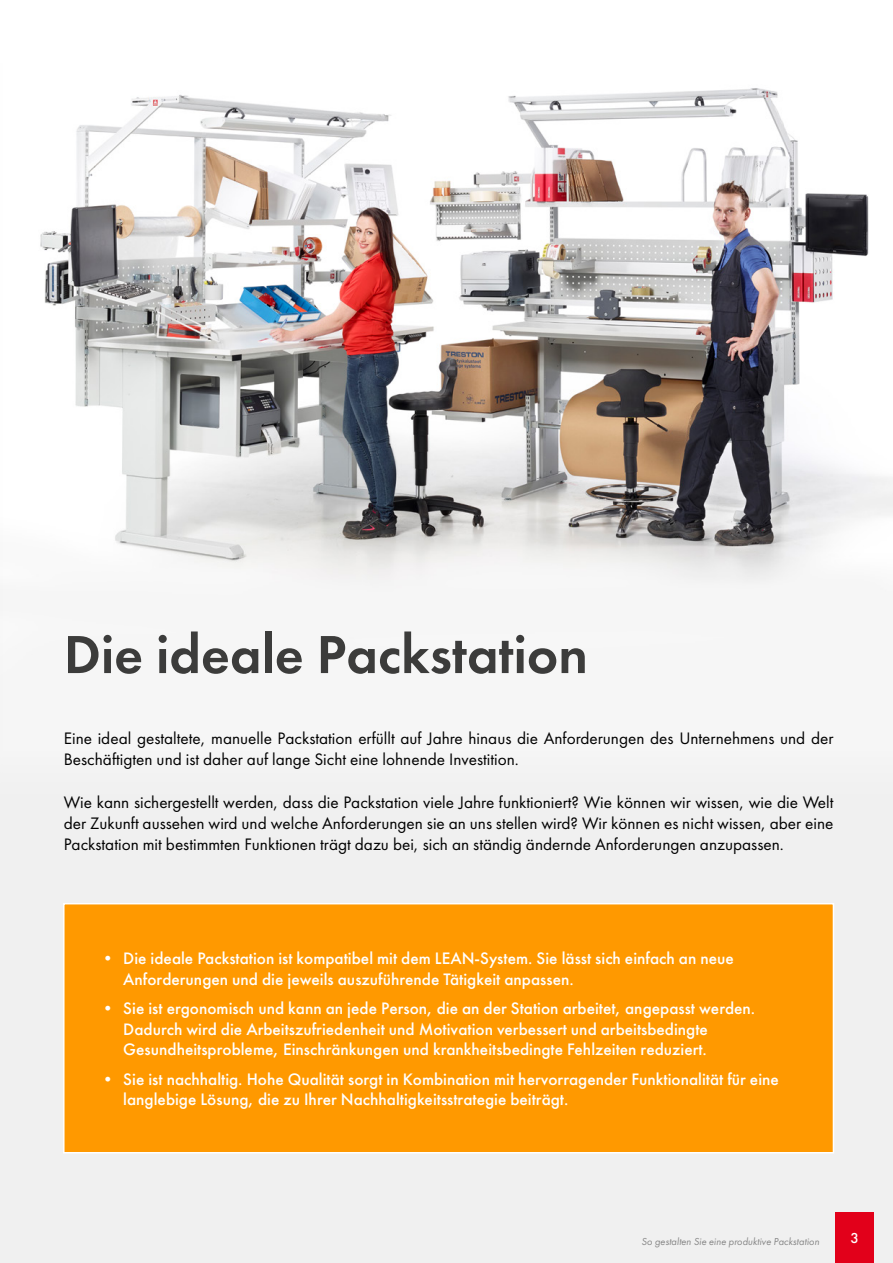
<style>
.page{position:relative;width:893px;height:1263px;background:#fff}
.page>*{position:absolute;margin:0;border:0;box-sizing:border-box;transform-origin:0 0}
.t1{font:55.5px "Futura Demi";color:#3c3c3b}
.t2{font:500 17.25px/20.7px "Futura";color:#fff}
.t3{font:17.25px/21px "Futura";color:#000}
.t4{font:500 15px "Futura";color:#fff}
.t5{font:italic 10.5px "Futura";color:#878787}
</style>
<div class="page">
<div style="left:1px;top:64px;width:892px;height:1199px;background:#f0f0f0"></div>
<img style="left:0;top:64px;width:893px;height:759px">
<div style="left:836px;top:1212px;width:38px;height:51px;background:#e2001a"></div>
<div style="left:63px;top:903px;width:771px;height:250px;background:#f90;border:2px solid #fff"></div>
<h1 class="t1" style="left:64px;top:620px;width:526px">Die ideale Packstation</h1>
<p class="t3" style="left:64px;top:728px;width:771px">Eine ideal gestaltete, manuelle Packstation erfüllt auf Jahre hinaus die Anforderungen des Unternehmens und der<br>Beschäftigten und ist daher auf lange Sicht eine lohnende Investition.</p>
<p class="t3" style="left:64px;top:791px;width:771px;text-align:justify">Wie kann sichergestellt werden, dass die Packstation viele Jahre funktioniert? Wie können wir wissen, wie die Welt der Zukunft aussehen wird und welche Anforderungen sie an uns stellen wird? Wir können es nicht wissen, aber eine Packstation mit bestimmten Funktionen trägt dazu bei, sich an ständig ändernde Anforderungen anzupassen.</p>
<p class="t2" style="left:123px;top:948px;width:612px;text-indent:-21px">• Die ideale Packstation ist kompatibel mit dem LEAN-System. Sie lässt sich einfach an neue<br>Anforderungen und die jeweils auszuführende Tätigkeit anpassen.</p>
<p class="t2" style="left:123px;top:998px;width:633px;text-indent:-21px">• Sie ist ergonomisch und kann an jede Person, die an der Station arbeitet, angepasst werden.<br>Dadurch wird die Arbeitszufriedenheit und Motivation verbessert und arbeitsbedingte<br>Gesundheitsprobleme, Einschränkungen und krankheitsbedingte Fehlzeiten reduziert.</p>
<p class="t2" style="left:123px;top:1069px;width:657px;text-indent:-21px">• Sie ist nachhaltig. Hohe Qualität sorgt in Kombination mit hervorragender Funktionalität für eine langlebige Lösung, die zu Ihrer Nachhaltigkeitsstrategie beiträgt.</p>
<p class="t5" style="left:641px;top:1235px;width:179px">So gestalten Sie eine produktive Packstation</p>
<p class="t4" style="left:850px;top:1228px;width:10px">3</p>
</div>
